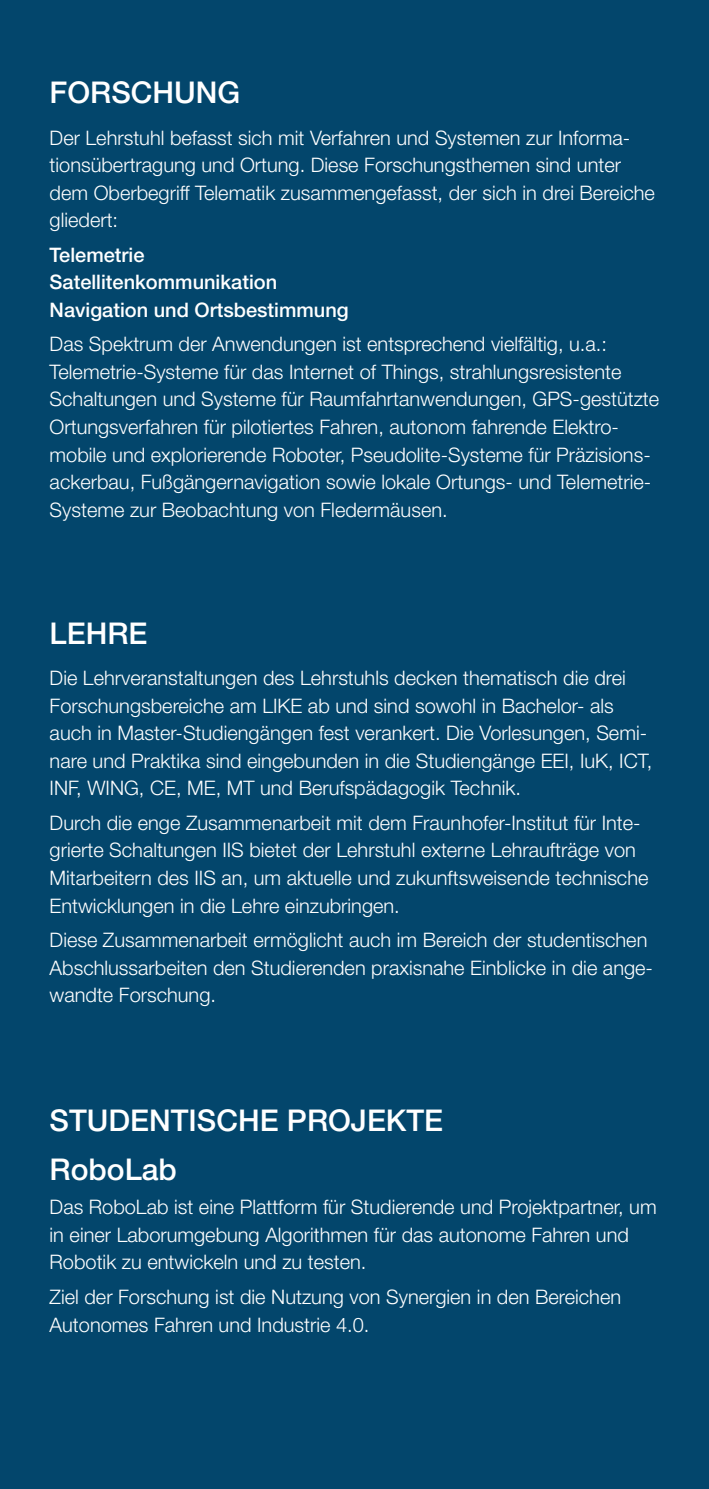
<style>
.page{position:relative;width:709px;height:1489px;background:#fff}
.page>*{position:absolute;margin:0;border:0;box-sizing:border-box;transform-origin:0 0}
.t1{font:500 30px "Helvetica Neue LT Std";color:#fff}
.t2{font:300 20px/27.5px "Helvetica Neue LT Std";color:#fff}
.t3{font:500 20px/27.5px "Helvetica Neue LT Std";color:#fff}
</style>
<div class="page">
<div style="left:0;top:0;width:709px;height:1488px;background:#03466c"></div>
<p class="t1" style="left:50px;top:74px;width:192px">FORSCHUNG</p>
<p class="t2" style="left:50px;top:123px;width:606px">Der Lehrstuhl befasst sich mit Verfahren und Systemen zur Informa&shy;tionsübertragung und Ortung. Diese Forschungsthemen sind unter dem Oberbegriff Telematik zusammengefasst, der sich in drei Bereiche gliedert:</p>
<p class="t3" style="left:50px;top:241px;width:300px">Telemetrie<br>Satellitenkommunikation<br>Navigation und Ortsbestimmung</p>
<p class="t2" style="left:50px;top:330px;width:611px">Das Spektrum der Anwendungen ist entsprechend vielfältig, u.a.:<br>Telemetrie-Systeme für das Internet of Things, strahlungsresistente Schaltungen und Systeme für Raumfahrtanwendungen, GPS-gestützte Ortungsverfahren für pilotiertes Fahren, autonom fahrende Elektro&shy;mobile und explorierende Roboter, Pseudolite-Systeme für Präzisions&shy;ackerbau, Fußgängernavigation sowie lokale Ortungs- und Telemetrie-Systeme zur Beobachtung von Fledermäusen.</p>
<p class="t1" style="left:50px;top:615px;width:99px">LEHRE</p>
<p class="t2" style="left:50px;top:664px;width:604px">Die Lehrveranstaltungen des Lehrstuhls decken thematisch die drei Forschungsbereiche am LIKE ab und sind sowohl in Bachelor- als auch in Master-Studiengängen fest verankert. Die Vorlesungen, Semi&shy;nare und Praktika sind eingebunden in die Studiengänge EEI, IuK, ICT, INF, WING, CE, ME, MT und Berufspädagogik Technik.</p>
<p class="t2" style="left:50px;top:808px;width:600px">Durch die enge Zusammenarbeit mit dem Fraunhofer-Institut für Inte&shy;grierte Schaltungen IIS bietet der Lehrstuhl externe Lehraufträge von Mitarbeitern des IIS an, um aktuelle und zukunftsweisende technische Entwicklungen in die Lehre einzubringen.</p>
<p class="t2" style="left:50px;top:925px;width:605px">Diese Zusammenarbeit ermöglicht auch im Bereich der studentischen<br>Abschlussarbeiten den Studierenden praxisnahe Einblicke in die ange&shy;wandte Forschung.</p>
<p class="t1" style="left:50px;top:1102px;width:395px">STUDENTISCHE PROJEKTE</p>
<p class="t1" style="left:50px;top:1151px;width:129px">RoboLab</p>
<p class="t2" style="left:50px;top:1193px;width:608px">Das RoboLab ist eine Plattform für Studierende und Projektpartner, um in einer Laborumgebung Algorithmen für das autonome Fahren und<br>Robotik zu entwickeln und zu testen.</p>
<p class="t2" style="left:50px;top:1282px;width:573px">Ziel der Forschung ist die Nutzung von Synergien in den Bereichen<br>Autonomes Fahren und Industrie 4.0.</p>
</div>
